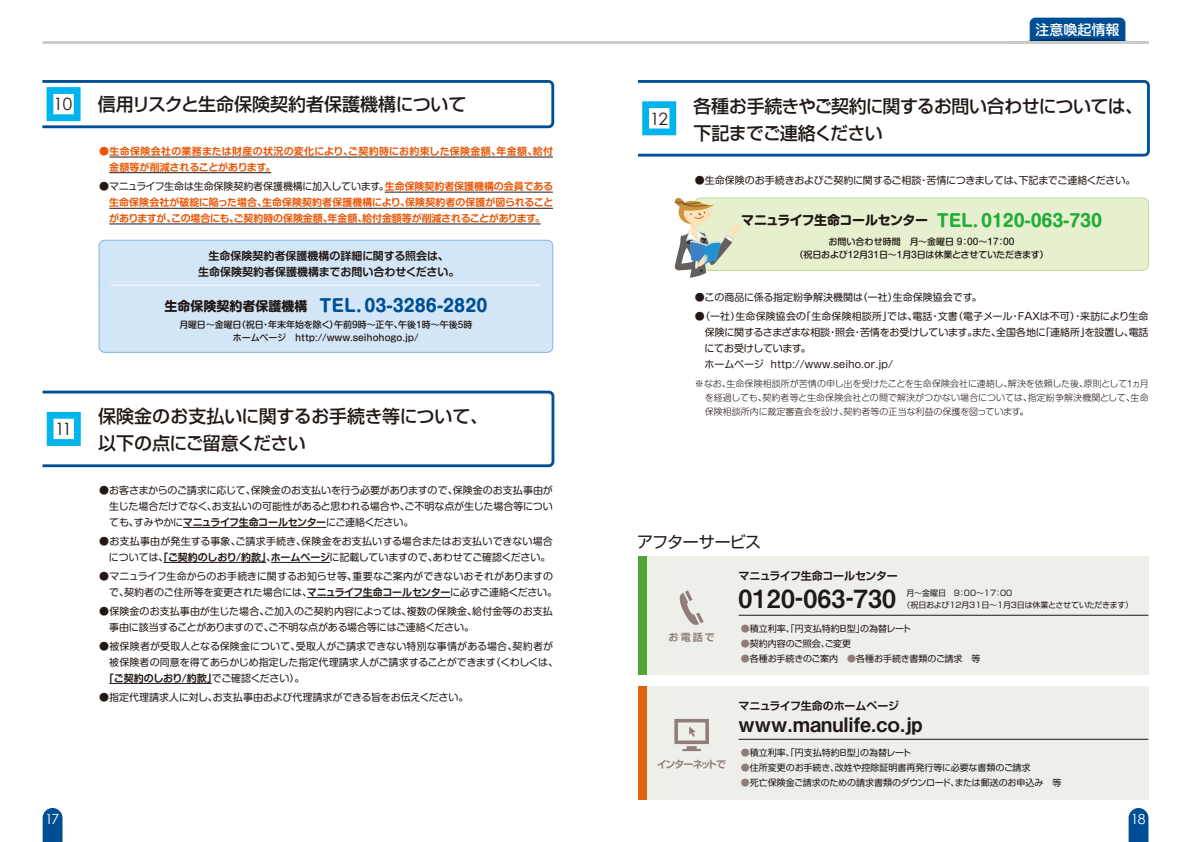
<style>
.page{position:relative;width:1191px;height:842px;background:#fff}
.page>*{position:absolute;margin:0;border:0;box-sizing:border-box;transform-origin:0 0}
.t1{font:25px "Midashi Go Pro MB31";letter-spacing:.01em;color:#221815}
.t2{font:20px "Midashi Go Pro MB31";color:#221815}
.t3{font:500 18px/27px "Shin Go Pro";letter-spacing:-.03em;color:#221815}
.t4{font:500 18px "Shin Go Pro";color:#221815}
.t5{font:700 17px "Shin M Go Pro";letter-spacing:-.01em;color:#22ac38}
.t6{font:700 17px "Shin M Go Pro";color:#004f94}
.t7{font:17px "Century Gothic";color:#221815}
.t8{font:16px "Shin Go Pro";letter-spacing:-.04em;color:#221815}
.t9{font:500 14px "Shin M Go Pro";color:#fff}
.t10{font:14px "Century Gothic";color:#fff}
.t11{font:700 11px/16px "Shin M Go Pro De";color:#221815;text-align:center}
.t12{font:700 11px "Shin Go Pro De";letter-spacing:-.02em;color:#221815}
.t13{font:10px/16px "Shin M Go Pro";letter-spacing:-.005em;color:#221815}
.t14{font:700 10px/16px "Shin M Go Pro De";color:#ea5504}
.t15{font:700 10px/16px "Shin M Go Pro De";letter-spacing:.02em;color:#ea5504}
.t16{font:700 10px "Shin M Go Pro De";letter-spacing:-.02em;color:#221815}
.t17{font:700 10px "Shin Go Pro De";letter-spacing:-.13em;color:#8e7d79}
.t18{font:700 10px "Shin Go Pro De";letter-spacing:-.09em;color:#8e7d79}
.t19{font:9px "Shin Go Pro";color:#221815}
.t20{font:300 9px/14px "Shin M Go Pro";color:#221815;text-align:justify}
.t21{font:500 9px/13px "Shin M Go Pro";color:#221815;text-align:center}
.t22{font:8px/12px "Shin Go Pro";letter-spacing:-.02em;color:#221815}
.s1{font-family:"Shin M Go Pro De";font-weight:700;color:#ea5504}
.s2{font-size:13px;color:#221815}
.s3{font-family:"Shin M Go Pro De";font-weight:700}
.s4{font-family:"Shin M Go Pro";font-weight:400}
.s5{color:#8e7d79}
</style>
<div class="page">
<svg style="left:1128px;top:808px;width:20px;height:34px"></svg>
<hr style="left:43px;top:41px;width:1105px;height:3px;background:#c9caca">
<svg style="left:1025px;top:18px;width:104px;height:23px;background:#155b98"></svg>
<svg style="left:43px;top:808px;width:19px;height:34px"></svg>
<hr style="left:183px;top:527px;width:143px;height:1px;background:#221815">
<hr style="left:163px;top:562px;width:103px;height:1px;background:#221815">
<hr style="left:271px;top:562px;width:59px;height:1px;background:#221815">
<hr style="left:307px;top:597px;width:143px;height:1px;background:#221815">
<hr style="left:109px;top:683px;width:103px;height:1px;background:#221815">
<div style="left:638px;top:557px;width:510px;height:118px;background:#edefe8"></div>
<svg style="left:679px;top:590px;width:24px;height:35px"></svg>
<hr style="left:738px;top:615px;width:410px;height:1px;background:#221815">
<div style="left:638px;top:557px;width:8px;height:118px;background:#50a537"></div>
<div style="left:638px;top:686px;width:510px;height:113px;background:#edefe8"></div>
<hr style="left:738px;top:739px;width:410px;height:1px;background:#221815">
<svg style="left:674px;top:719px;width:35px;height:32px"></svg>
<div style="left:638px;top:686px;width:8px;height:113px;background:#e0630f"></div>
<div style="left:99px;top:240px;width:454px;height:112px;background:#d3e6f7;border-radius:6px"></div>
<div style="left:99px;top:240px;width:454px;height:113px;border:1px solid #86b4e1;border-radius:6px"></div>
<hr style="left:111px;top:285px;width:430px;height:1px;background:#fff">
<div style="left:694px;top:198px;width:454px;height:72px;background:#e6f0cf;border-radius:6px"></div>
<div style="left:694px;top:197px;width:455px;height:74px;border:1px solid #c0dd98;border-radius:6px"></div>
<svg style="left:674px;top:197px;width:69px;height:81px"></svg>
<svg style="left:42px;top:80px;width:513px;height:49px"></svg>
<hr style="left:385px;top:192px;width:168px;height:1px;background:#221815">
<hr style="left:109px;top:208px;width:444px;height:1px;background:#221815">
<hr style="left:109px;top:224px;width:431px;height:1px;background:#221815">
<hr style="left:109px;top:157px;width:444px;height:1px;background:#221815">
<hr style="left:109px;top:172px;width:162px;height:1px;background:#221815">
<svg style="left:42px;top:390px;width:513px;height:78px"></svg>
<svg style="left:638px;top:80px;width:512px;height:77px"></svg>
<h3 class="t7" style="left:53px;top:94px;width:20px">10</h3>
<h3 class="t4" style="left:98px;top:89px;width:370px">信用リスクと生命保険契約者保護機構について</h3>
<p class="t15" style="left:109px;top:142px;width:445px;text-indent:-10px">●生命保険会社の業務または財産の状況の変化により、ご契約時にお約束した保険金額、年金額、給付金額等が削減されることがあります。</p>
<p class="t13" style="left:99px;top:177px;width:455px">●マニュライフ生命は生命保険契約者保護機構に加入しています。<span class="s1">生命保険契約者保護機構の会員である</span></p>
<p class="t14" style="left:109px;top:193px;width:445px">生命保険会社が破綻に陥った場合、生命保険契約者保護機構により、保険契約者の保護が図られることがありますが、この場合にも、ご契約時の保険金額、年金額、給付金額等が削減されることがあります。</p>
<h3 class="t7" style="left:55px;top:419px;width:18px">11</h3>
<p class="t11" style="left:198px;top:247px;width:263px">生命保険契約者保護機構の詳細に関する照会は、<br>生命保険契約者保護機構までお問い合わせください。</p>
<h3 class="t6" style="left:164px;top:292px;width:324px"><span class="s2">生命保険契約者保護機構</span> TEL. 03-3286-2820</h3>
<p class="t21" style="left:179px;top:317px;width:294px">月曜日～金曜日（祝日・年末年始を除く）午前9時～正午、午後1時～午後5時ホームページ　http://www.seihohogo.jp/</p>
<h3 class="t3" style="left:98px;top:401px;width:392px">保険金のお支払いに関するお手続き等について、以下の点にご留意ください</h3>
<p class="t13" style="left:109px;top:481px;width:445px;text-align:justify;text-indent:-10px">●お客さまからのご請求に応じて、保険金のお支払いを行う必要がありますので、保険金のお支払事由が生じた場合だけでなく、お支払いの可能性があると思われる場合や、ご不明な点が生じた場合等についても、すみやかに<span class="s3">マニュライフ生命コールセンター</span>にご連絡ください。</p>
<p class="t13" style="left:99px;top:532px;width:455px;text-align:right">●お支払事由が発生する事象、ご請求手続き、保険金をお支払いする場合またはお支払いできない場合については、<span class="s3">「ご契約のしおり/約款」</span>、<span class="s3">ホームページ</span>に記載していますので、あわせてご確認ください。</p>
<p class="t13" style="left:109px;top:567px;width:449px;text-indent:-10px">●マニュライフ生命からのお手続きに関するお知らせ等、重要なご案内ができないおそれがありますので、契約者のご住所等を変更された場合には、<span class="s3">マニュライフ生命コールセンター</span>に必ずご連絡ください。</p>
<p class="t13" style="left:109px;top:602px;width:445px;text-indent:-10px">●保険金のお支払事由が生じた場合、ご加入のご契約内容によっては、複数の保険金、給付金等のお支払事由に該当することがありますので、ご不明な点がある場合等にはご連絡ください。</p>
<p class="t13" style="left:109px;top:637px;width:450px;text-indent:-10px">●被保険者が受取人となる保険金について、受取人がご請求できない特別な事情がある場合、契約者が被保険者の同意を得てあらかじめ指定した指定代理請求人がご請求することができます（くわしくは、</p>
<p class="t16" style="left:104px;top:670px;width:202px">「ご契約のしおり/約款」<span class="s4">でご確認ください）。</span></p>
<p class="t13" style="left:99px;top:688px;width:370px">●指定代理請求人に対し、お支払事由および代理請求ができる旨をお伝えください。</p>
<h3 class="t10" style="left:45px;top:810px;width:16px">17</h3>
<h3 class="t7" style="left:650px;top:108px;width:19px">12</h3>
<h3 class="t9" style="left:1035px;top:18px;width:85px">注意喚起情報</h3>
<h3 class="t3" style="left:693px;top:90px;width:451px">各種お手続きやご契約に関するお問い合わせについては、下記までご連絡ください</h3>
<p class="t13" style="left:695px;top:171px;width:442px">●生命保険のお手続きおよびご契約に関するご相談・苦情につきましては、下記までご連絡ください。</p>
<h3 class="t5" style="left:741px;top:206px;width:362px"><span class="s2">マニュライフ生命コールセンター</span> TEL. 0120-063-730</h3>
<p class="t21" style="left:794px;top:234px;width:256px">お問い合わせ時間　月～金曜日 9：00～17：00<br>（祝日および12月31日～1月3日は休業とさせていただきます）</p>
<p class="t13" style="left:695px;top:288px;width:288px">●この商品に係る指定紛争解決機関は（一社）生命保険協会です。</p>
<p class="t13" style="left:704px;top:307px;width:445px;text-indent:-10px">●（一社）生命保険協会の「生命保険相談所」では、電話・文書（電子メール・ＦＡＸは不可）・来訪により生命保険に関するさまざまな相談・照会・苦情をお受けしています。また、全国各地に「連絡所」を設置し、電話にてお受けしています。<br>ホームページ http://www.seiho.or.jp/</p>
<p class="t20" style="left:704px;top:375px;width:446px;text-indent:-10px">※なお、生命保険相談所が苦情の申し出を受けたことを生命保険会社に連絡し、解決を依頼した後、原則として１ヵ月を経過しても、契約者等と生命保険会社との間で解決がつかない場合については、指定紛争解決機関として、生命保険相談所内に裁定審査会を設け、契約者等の正当な利益の保護を図っています。</p>
<h3 class="t8" style="left:637px;top:529px;width:126px">アフターサービス</h3>
<p class="t12" style="left:738px;top:567px;width:161px">マニュライフ生命コールセンター</p>
<p class="t18" style="left:668px;top:629px;width:47px">お電話で</p>
<h1 class="t1" style="left:738px;top:579px;width:159px">0120-063-730</h1>
<p class="t22" style="left:902px;top:586px;width:232px;text-indent:4px">月～金曜日　9：00～17：00<br>（祝日および12月31日～1月3日は休業とさせていただきます）</p>
<p class="t19" style="left:741px;top:622px;width:172px"><span class="s5">●</span>積立利率、「円支払特約B型」の為替レート</p>
<p class="t19" style="left:741px;top:637px;width:112px"><span class="s5">●</span>契約内容のご照会、ご変更</p>
<p class="t19" style="left:741px;top:652px;width:241px"><span class="s5">●</span>各種お手続きのご案内　<span class="s5">●</span>各種お手続き書類のご請求　等</p>
<p class="t17" style="left:657px;top:756px;width:71px">インターネットで</p>
<p class="t12" style="left:738px;top:697px;width:162px">マニュライフ生命のホームページ</p>
<h2 class="t2" style="left:738px;top:709px;width:186px">www.manulife.co.jp</h2>
<p class="t19" style="left:741px;top:745px;width:172px"><span class="s5">●</span>積立利率、「円支払特約B型」の為替レート</p>
<p class="t19" style="left:741px;top:760px;width:291px"><span class="s5">●</span>住所変更のお手続き、改姓や控除証明書再発行等に必要な書類のご請求</p>
<p class="t19" style="left:741px;top:775px;width:322px"><span class="s5">●</span>死亡保険金ご請求のための請求書類のダウンロード、または郵送のお申込み　等</p>
<h3 class="t10" style="left:1130px;top:810px;width:16px">18</h3>
</div>
